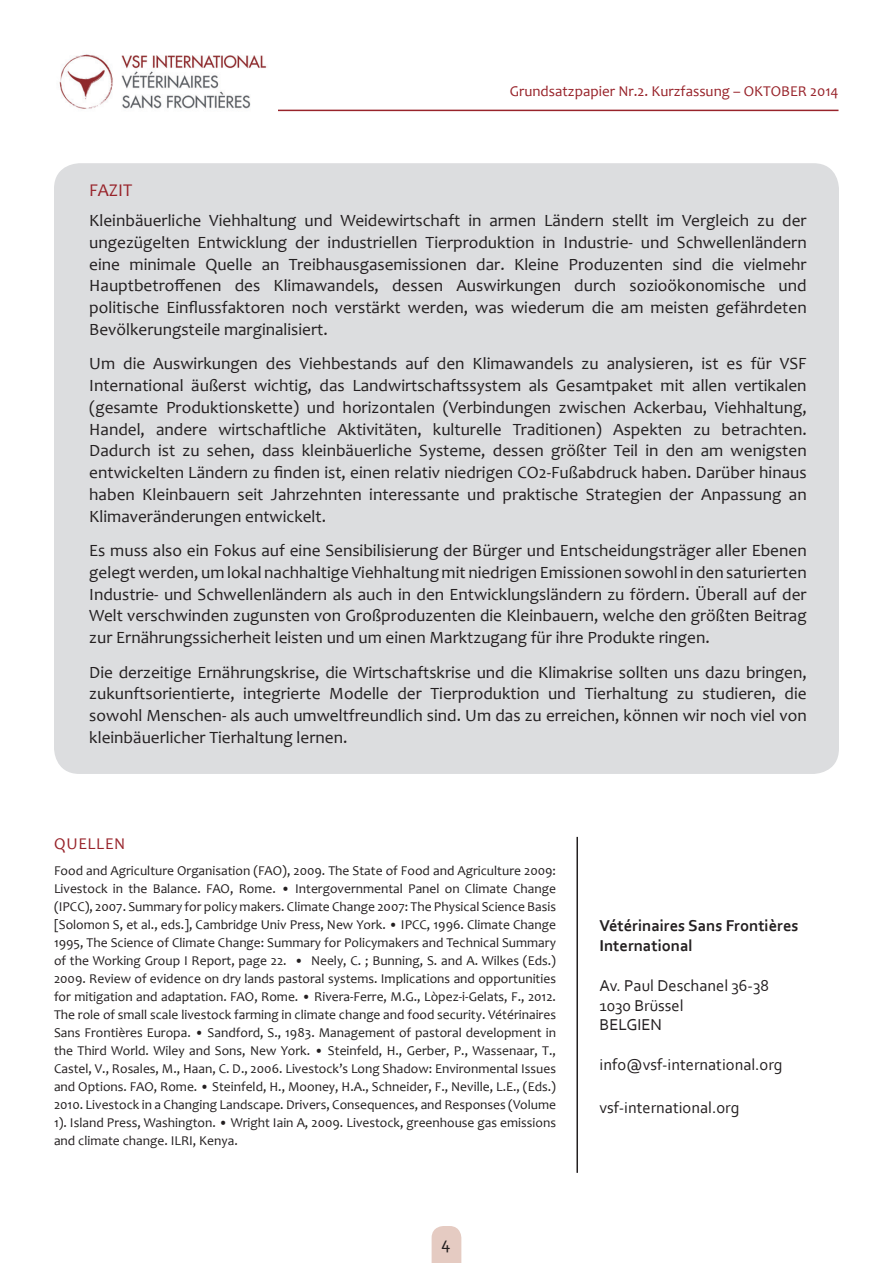
<style>
.page{position:relative;width:893px;height:1263px;background:#fff}
.page>*{position:absolute;margin:0;border:0;box-sizing:border-box;transform-origin:0 0}
.t1{font:18px "Candara";color:#98232a}
.t2{font:18px "Corbel";color:#231f20}
.t3{font:17.25px/21.8px "Candara";color:#231f20;text-align:justify}
.t4{font:16.5px "Corbel";color:#231f20}
.t5{font:700 16.5px/19.8px "Corbel";color:#231f20}
.t6{font:16.5px "Candara";letter-spacing:.04em;color:#98232a}
.t7{font:15px "Candara";color:#98232a}
.t8{font:13.5px/18px "Candara";color:#231f20;text-align:justify}
</style>
<div class="page">
<svg style="left:432px;top:1226px;width:29px;height:37px"></svg>
<hr style="left:135px;top:110px;width:703px;height:1px;background:#98232a">
<img style="left:59px;top:54px;width:219px;height:57px">
<div style="left:54px;top:163px;width:785px;height:611px;background:#dcdddf;border-radius:26px"></div>
<hr style="left:576px;top:837px;width:2px;height:336px;background:#231f20">
<p class="t7" style="left:510px;top:82px;width:330px">Grundsatzpapier Nr.2. Kurzfassung – OKTOBER 2014</p>
<p class="t1" style="left:89px;top:179px;width:45px">FAZIT</p>
<p class="t3" style="left:89px;top:209px;width:719px">Kleinbäuerliche Viehhaltung und Weidewirtschaft in armen Ländern stellt im Vergleich zu der ungezügelten Entwicklung der industriellen Tierproduktion in Industrie- und Schwellenländern eine minimale Quelle an Treibhausgasemissionen dar. Kleine Produzenten sind die vielmehr Hauptbetroffenen des Klimawandels, dessen Auswirkungen durch sozioökonomische und politische Einflussfaktoren noch verstärkt werden, was wiederum die am meisten gefährdeten Bevölkerungsteile marginalisiert.</p>
<p class="t3" style="left:89px;top:353px;width:719px">Um die Auswirkungen des Viehbestands auf den Klimawandels zu analysieren, ist es für VSF International äußerst wichtig, das Landwirtschaftssystem als Gesamtpaket mit allen vertikalen (gesamte Produktionskette) und horizontalen (Verbindungen zwischen Ackerbau, Viehhaltung, Handel, andere wirtschaftliche Aktivitäten, kulturelle Traditionen) Aspekten zu betrachten.<br>Dadurch ist zu sehen, dass kleinbäuerliche Systeme, dessen größter Teil in den am wenigsten entwickelten Ländern zu finden ist, einen relativ niedrigen CO2-Fußabdruck haben. Darüber hinaus haben Kleinbauern seit Jahrzehnten interessante und praktische Strategien der Anpassung an Klimaveränderungen entwickelt.</p>
<p class="t3" style="left:89px;top:540px;width:719px">Es muss also ein Fokus auf eine Sensibilisierung der Bürger und Entscheidungsträger aller Ebenen gelegt werden, um lokal nachhaltige Viehhaltung mit niedrigen Emissionen sowohl in den saturierten Industrie- und Schwellenländern als auch in den Entwicklungsländern zu fördern. Überall auf der Welt verschwinden zugunsten von Großproduzenten die Kleinbauern, welche den größten Beitrag zur Ernährungssicherheit leisten und um einen Marktzugang für ihre Produkte ringen.</p>
<p class="t3" style="left:89px;top:661px;width:719px">Die derzeitige Ernährungskrise, die Wirtschaftskrise und die Klimakrise sollten uns dazu bringen, zukunftsorientierte, integrierte Modelle der Tierproduktion und Tierhaltung zu studieren, die sowohl Menschen- als auch umweltfreundlich sind. Um das zu erreichen, können wir noch viel von kleinbäuerlicher Tierhaltung lernen.</p>
<p class="t6" style="left:54px;top:833px;width:73px">QUELLEN</p>
<p class="t8" style="left:54px;top:862px;width:503px">Food and Agriculture Organisation (FAO), 2009. The State of Food and Agriculture 2009:<br>Livestock in the Balance. FAO, Rome. • Intergovernmental Panel on Climate Change (IPCC), 2007. Summary for policy makers. Climate Change 2007: The Physical Science Basis [Solomon S, et al., eds.], Cambridge Univ Press, New York. • IPCC, 1996. Climate Change 1995, The Science of Climate Change: Summary for Policymakers and Technical Summary of the Working Group I Report, page 22. • Neely, C. ; Bunning, S. and A. Wilkes (Eds.)<br>2009. Review of evidence on dry lands pastoral systems. Implications and opportunities for mitigation and adaptation. FAO, Rome. • Rivera-Ferre, M.G., Lòpez-i-Gelats, F., 2012.<br>The role of small scale livestock farming in climate change and food security. Vétérinaires Sans Frontières Europa. • Sandford, S., 1983. Management of pastoral development in the Third World. Wiley and Sons, New York. • Steinfeld, H., Gerber, P., Wassenaar, T., Castel, V., Rosales, M., Haan, C. D., 2006. Livestock’s Long Shadow: Environmental Issues and Options. FAO, Rome. • Steinfeld, H., Mooney, H.A., Schneider, F., Neville, L.E., (Eds.)<br>2010. Livestock in a Changing Landscape. Drivers, Consequences, and Responses (Volume 1). Island Press, Washington. • Wright Iain A, 2009. Livestock, greenhouse gas emissions and climate change. ILRI, Kenya.</p>
<p class="t2" style="left:441px;top:1231px;width:11px">4</p>
<p class="t5" style="left:600px;top:915px;width:200px">Vétérinaires Sans Frontières<br>International</p>
<p class="t4" style="left:600px;top:975px;width:171px">Av. Paul Deschanel 36-38</p>
<p class="t4" style="left:600px;top:995px;width:86px">1030 Brüssel</p>
<p class="t4" style="left:600px;top:1014px;width:64px">BELGIEN</p>
<p class="t4" style="left:600px;top:1054px;width:185px">info@vsf-international.org</p>
<p class="t4" style="left:600px;top:1097px;width:141px">vsf-international.org</p>
</div>
